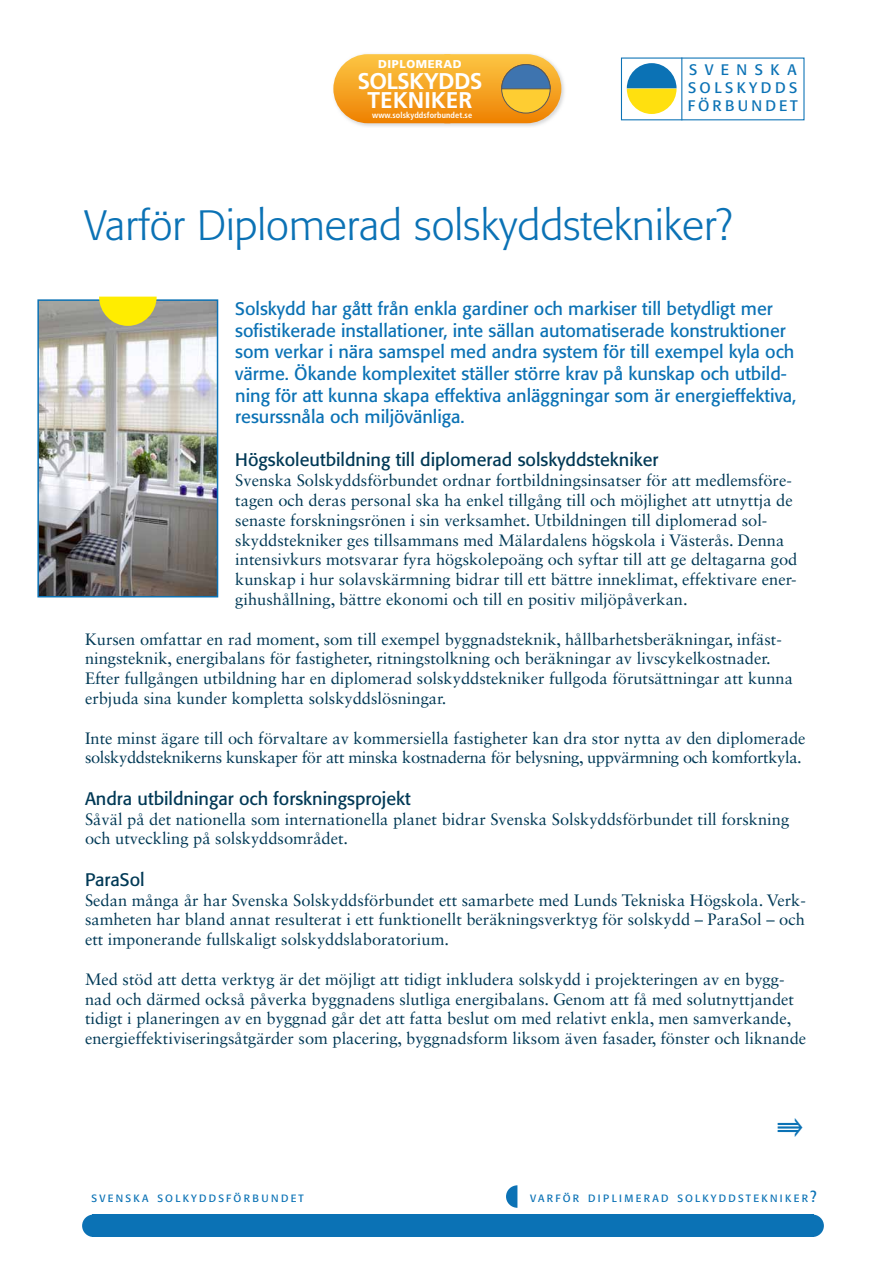
<style>
.page{position:relative;width:893px;height:1263px;background:#fff}
.page>*{position:absolute;margin:0;border:0;box-sizing:border-box;transform-origin:0 0}
.t1{font:300 42px "Formata";color:#0b72b5}
.t2{font:700 22.8px/19.2px "Frutiger";letter-spacing:-.03em;color:#fff;text-align:center}
.t3{font:18px/21.6px "Formata";color:#0b72b5}
.t4{font:18px "Formata";color:#003956}
.t5{font:16.5px/19.8px "Sabon LT Std";color:#003956}
.t6{font:16.5px/19.8px "Sabon LT Std";letter-spacing:-.02em;color:#003956}
.t7{font:15.15px/18.1px "Formata";color:#0b72b5}
.t8{font:900 11.4px "Frutiger";letter-spacing:.05em;color:#fff}
.t9{font:10.5px "Formata";letter-spacing:.215em;color:#0b72b5}
.t10{font:700 condensed 8.25px "Frutiger";letter-spacing:.01em;color:#fff}
.s1{font-size:15px}
</style>
<div class="page">
<div style="left:92px;top:1214px;width:722px;height:23px;background:#0b72b5"></div>
<svg style="left:82px;top:1214px;width:10px;height:23px"></svg>
<svg style="left:814px;top:1214px;width:10px;height:23px"></svg>
<svg style="left:627px;top:63px;width:49px;height:51px"></svg>
<hr style="left:681px;top:58px;width:1px;height:62px;background:#0b72b5">
<img style="left:355px;top:75px;width:209px;height:52px">
<svg style="left:333px;top:54px;width:228px;height:69px;background:#e9a83b"></svg>
<img style="left:40px;top:302px;width:175px;height:292px">
<div style="left:37px;top:299px;width:181px;height:298px;border:2px solid #0b72b5"></div>
<svg style="left:506px;top:1185px;width:11px;height:23px"></svg>
<svg style="left:99px;top:297px;width:58px;height:29px;background:#e7d922"></svg>
<p class="t8" style="left:378px;top:57px;width:85px">DIPLOMERAD</p>
<h2 class="t2" style="left:357px;top:71px;width:126px">SOLSKYDDS<br>TEKNIKER</h2>
<p class="t10" style="left:372px;top:111px;width:102px">www.solskyddsforbundet.se</p>
<p class="t7" style="left:688px;top:61px;width:18px">SVENSKA<br>SOLSKYDDS<br>FÖRBUNDET</p>
<h1 class="t1" style="left:84px;top:201px;width:649px">Varför Diplomerad solskyddstekniker?</h1>
<p class="t3" style="left:235px;top:298px;width:563px">Solskydd har gått från enkla gardiner och markiser till betydligt mer sofistikerade installationer, inte sällan automatiserade konstruktioner som verkar i nära samspel med andra system för till exempel kyla och värme. Ökande komplexitet ställer större krav på kunskap och utbild&shy;ning för att kunna skapa effektiva anläggningar som är energieffektiva, resurssnåla och miljövänliga.</p>
<p class="t4" style="left:235px;top:449px;width:425px">Högskoleutbildning till diplomerad solskyddstekniker</p>
<p class="t5" style="left:235px;top:470px;width:564px">Svenska Solskyddsförbundet ordnar fortbildningsinsatser för att medlemsföre&shy;tagen och deras personal ska ha enkel tillgång till och möjlighet att utnyttja de senaste forskningsrönen i sin verksamhet. Utbildningen till diplomerad sol&shy;skyddstekniker ges tillsammans med Mälardalens högskola i Västerås. Denna intensivkurs motsvarar fyra högskolepoäng och syftar till att ge deltagarna god kunskap i hur solavskärmning bidrar till ett bättre inneklimat, effektivare ener&shy;gihushållning, bättre ekonomi och till en positiv miljöpåverkan.</p>
<p class="t5" style="left:85px;top:629px;width:709px">Kursen omfattar en rad moment, som till exempel byggnadsteknik, hållbarhetsberäkningar, infäst&shy;ningsteknik, energibalans för fastigheter, ritningstolkning och beräkningar av livscykelkostnader.<br>Efter fullgången utbildning har en diplomerad solskyddstekniker fullgoda förutsättningar att kunna erbjuda sina kunder kompletta solskyddslösningar.</p>
<p class="t6" style="left:85px;top:728px;width:722px">Inte minst ägare till och förvaltare av kommersiella fastigheter kan dra stor nytta av den diplomerade solskyddsteknikerns kunskaper för att minska kostnaderna för belysning, uppvärmning och komfortkyla.</p>
<p class="t4" style="left:85px;top:787px;width:327px">Andra utbildningar och forskningsprojekt</p>
<p class="t5" style="left:85px;top:809px;width:706px">Såväl på det nationella som internationella planet bidrar Svenska Solskyddsförbundet till forskning och utveckling på solskyddsområdet.</p>
<p class="t4" style="left:85px;top:868px;width:61px">ParaSol</p>
<p class="t5" style="left:85px;top:890px;width:722px;text-align:justify">Sedan många år har Svenska Solskyddsförbundet ett samarbete med Lunds Tekniska Högskola. Verk&shy;samheten har bland annat resulterat i ett funktionellt beräkningsverktyg för solskydd – ParaSol – och ett imponerande fullskaligt solskyddslaboratorium.</p>
<p class="t5" style="left:85px;top:969px;width:723px">Med stöd att detta verktyg är det möjligt att tidigt inkludera solskydd i projekteringen av en bygg&shy;nad och därmed också påverka byggnadens slutliga energibalans. Genom att få med solutnyttjandet tidigt i planeringen av en byggnad går det att fatta beslut om med relativt enkla, men samverkande, energieffektiviseringsåtgärder som placering, byggnadsform liksom även fasader, fönster och liknande</p>
<p class="t9" style="left:91px;top:1191px;width:214px">SVENSKA SOLKYDDSFÖRBUNDET</p>
<p class="t9" style="left:530px;top:1191px;width:288px">VARFÖR DIPLIMERAD SOLKYDDSTEKNIKER<span class="s1">?</span></p>
</div>
